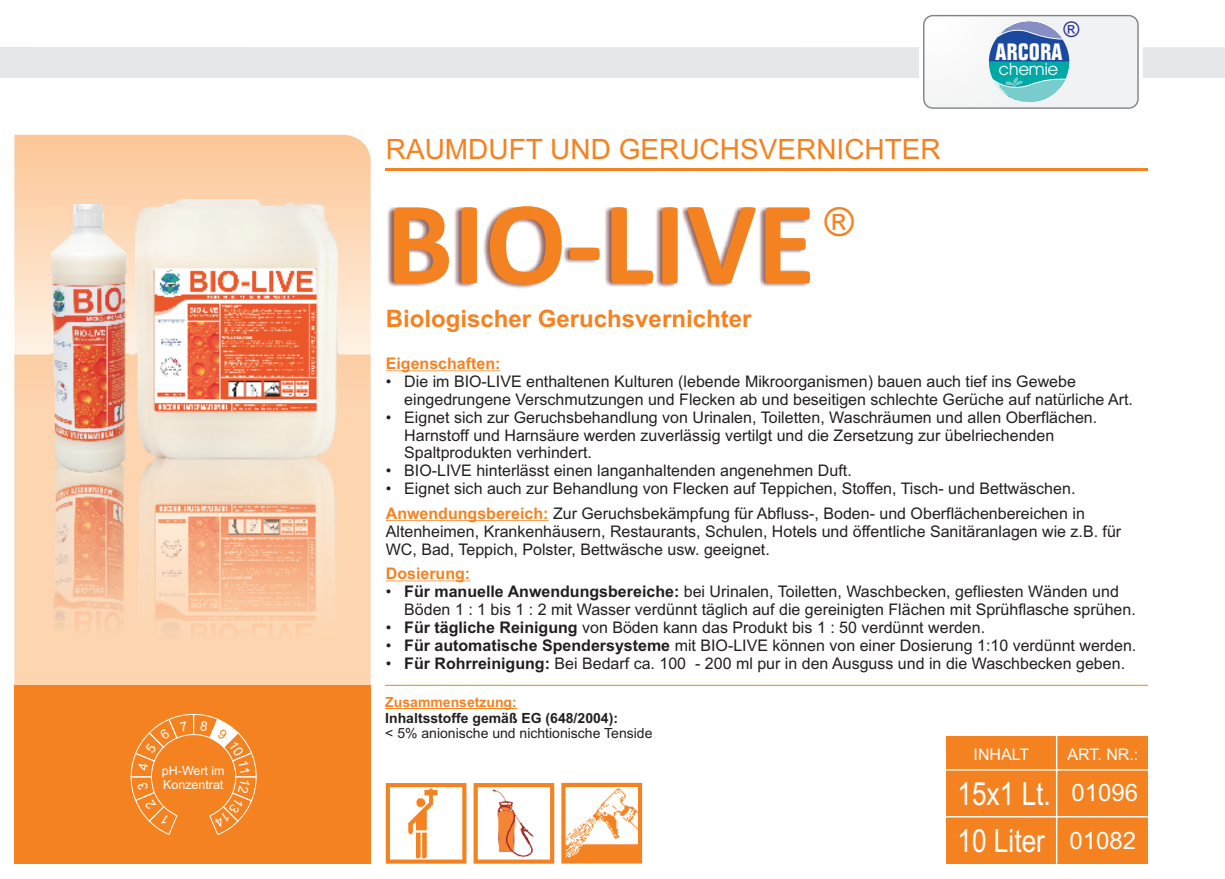
<style>
.page{position:relative;width:1225px;height:879px;background:#fff}
.page>*{position:absolute;margin:0;border:0;box-sizing:border-box;transform-origin:0 0}
.t1{font:700 120px "Calibri";color:#f58220}
.t2{font:40px "Arial";color:#f58220}
.t3{font:32px/46.8px "Arial Narrow";color:#fff}
.t4{font:28px "Arial";color:#f58220}
.t5{font:700 24px "Arial";color:#f58220}
.t6{font:700 condensed 23.2px "Folio BT";color:#fff;scale:1.08 1}
.t7{font:21.6px "Arial";color:#2e3092}
.t8{font:17px "Avant Garde IT Cby BT";color:#fff}
.t9{font:16px/17.8px "Arial";color:#231f20}
.t10{font:700 16px "Arial";color:#f58220}
.t11{font:16px "Arial";color:#fff}
.t12{font:14px "Arial";color:#231f20}
.t13{font:700 14px "Arial";color:#231f20}
.t14{font:700 14px "Arial";color:#f58220}
.t15{font:12.4px/13.8px "Arial";color:#fff}
.s1{font-weight:700}
.s2{font-weight:700;color:#f58220}
.s3{font-family:"Arial";font-size:24px}
</style>
<div class="page">
<div style="left:0;top:47px;width:1225px;height:31px;background:#e6e7e9"></div>
<svg style="left:919px;top:14px;width:224px;height:95px"></svg>
<img style="left:387px;top:207px;width:422px;height:82px">
<hr style="left:386px;top:370px;width:114px;height:1px;background:#f58220">
<hr style="left:386px;top:520px;width:162px;height:1px;background:#f58220">
<hr style="left:386px;top:580px;width:84px;height:1px;background:#f58220">
<svg style="left:386px;top:783px;width:80px;height:80px"></svg>
<svg style="left:473px;top:783px;width:81px;height:80px"></svg>
<svg style="left:561px;top:783px;width:81px;height:80px"></svg>
<div style="left:946px;top:736px;width:110px;height:34px;background:#f58220"></div>
<div style="left:1056px;top:736px;width:91px;height:34px;background:#f58220"></div>
<div style="left:946px;top:770px;width:110px;height:47px;background:#f58220"></div>
<div style="left:1056px;top:770px;width:91px;height:47px;background:#f58220"></div>
<hr style="left:946px;top:769px;width:201px;height:1px;background:#fff">
<div style="left:946px;top:817px;width:110px;height:46px;background:#f58220"></div>
<div style="left:1056px;top:817px;width:91px;height:46px;background:#f58220"></div>
<hr style="left:946px;top:816px;width:201px;height:1px;background:#fff">
<hr style="left:1056px;top:736px;width:1px;height:127px;background:#fff">
<img style="left:14px;top:135px;width:357px;height:219px">
<img style="left:14px;top:354px;width:357px;height:331px">
<img style="left:135px;top:454px;width:204px;height:231px">
<img style="left:135px;top:199px;width:203px;height:262px">
<img style="left:52px;top:453px;width:77px;height:232px">
<img style="left:52px;top:205px;width:76px;height:267px">
<div style="left:14px;top:685px;width:357px;height:178px;background:#f58220"></div>
<hr style="left:386px;top:168px;width:761px;height:2px;background:#f58220">
<hr style="left:385px;top:708px;width:131px;height:1px;background:#f58220">
<hr style="left:385px;top:685px;width:762px;height:1px;background:#f58220">
<svg style="left:130px;top:713px;width:127px;height:123px"></svg>
<p class="t15" style="left:162px;top:764px;width:64px">pH-Wert im<br>Konzentrat</p>
<h3 class="t7" style="left:1063px;top:21px;width:17px">®</h3>
<h3 class="t4" style="left:386px;top:139px;width:556px">RAUMDUFT UND GERUCHSVERNICHTER</h3>
<h1 class="t1" style="left:386px;top:193px;width:431px">BIO-LIVE</h1>
<h3 class="t5" style="left:386px;top:309px;width:367px">Biologischer Geruchsvernichter</h3>
<p class="t10" style="left:386px;top:357px;width:116px">Eigenschaften:</p>
<h2 class="t2" style="left:824px;top:207px;width:31px">®</h2>
<h3 class="t6" style="left:995px;top:42px;width:63px">ARCORA</h3>
<p class="t8" style="left:999px;top:62px;width:61px">chemie</p>
<p class="t9" style="left:404px;top:374px;width:730px;text-indent:-18px">• Die im BIO-LIVE enthaltenen Kulturen (lebende Mikroorganismen) bauen auch tief ins Gewebe eingedrungene Verschmutzungen und Flecken ab und beseitigen schlechte Gerüche auf natürliche Art.</p>
<p class="t9" style="left:404px;top:410px;width:694px;text-indent:-18px">• Eignet sich zur Geruchsbehandlung von Urinalen, Toiletten, Waschräumen und allen Oberflächen.<br>Harnstoff und Harnsäure werden zuverlässig vertilgt und die Zersetzung zur übelriechenden<br>Spaltprodukten verhindert.</p>
<p class="t9" style="left:386px;top:463px;width:467px">• BIO-LIVE hinterlässt einen langanhaltenden angenehmen Duft.</p>
<p class="t9" style="left:386px;top:481px;width:691px">• Eignet sich auch zur Behandlung von Flecken auf Teppichen, Stoffen, Tisch- und Bettwäschen.</p>
<p class="t9" style="left:386px;top:523px;width:737px">Altenheimen, Krankenhäusern, Restaurants, Schulen, Hotels und öffentliche Sanitäranlagen wie z.B. für<br>WC, Bad, Teppich, Polster, Bettwäsche usw. geeignet.</p>
<p class="t9" style="left:404px;top:584px;width:733px;text-indent:-18px">• <span class="s1">Für manuelle Anwendungsbereiche:</span> bei Urinalen, Toiletten, Waschbecken, gefliesten Wänden und<br>Böden 1 : 1 bis 1 : 2 mit Wasser verdünnt täglich auf die gereinigten Flächen mit Sprühflasche sprühen.</p>
<p class="t9" style="left:386px;top:620px;width:601px">• <span class="s1">Für tägliche Reinigung</span> von Böden kann das Produkt bis 1 : 50 verdünnt werden.</p>
<p class="t9" style="left:386px;top:637px;width:752px">• <span class="s1">Für automatische Spendersysteme</span> mit BIO-LIVE können von einer Dosierung 1:10 verdünnt werden.</p>
<p class="t9" style="left:386px;top:655px;width:741px">• <span class="s1">Für Rohrreinigung:</span> Bei Bedarf ca. 100 - 200 ml pur in den Ausguss und in die Waschbecken geben.</p>
<p class="t9" style="left:386px;top:506px;width:700px"><span class="s2">Anwendungsbereich:</span> Zur Geruchsbekämpfung für Abfluss-, Boden- und Oberflächenbereichen in</p>
<p class="t10" style="left:386px;top:567px;width:86px">Dosierung:</p>
<p class="t14" style="left:385px;top:697px;width:133px">Zusammensetzung:</p>
<p class="t13" style="left:385px;top:712px;width:234px">Inhaltsstoffe gemäß EG (648/2004):</p>
<p class="t12" style="left:385px;top:728px;width:269px">&lt; 5% anionische und nichtionische Tenside</p>
<p class="t11" style="left:973px;top:748px;width:57px">INHALT</p>
<p class="t11" style="left:1067px;top:748px;width:72px">ART. NR.:</p>
<h3 class="t3" style="left:957px;top:773px;width:182px">15x1 Lt. <span class="s3">01096<br></span>10 Liter <span class="s3">01082</span></h3>
</div>
